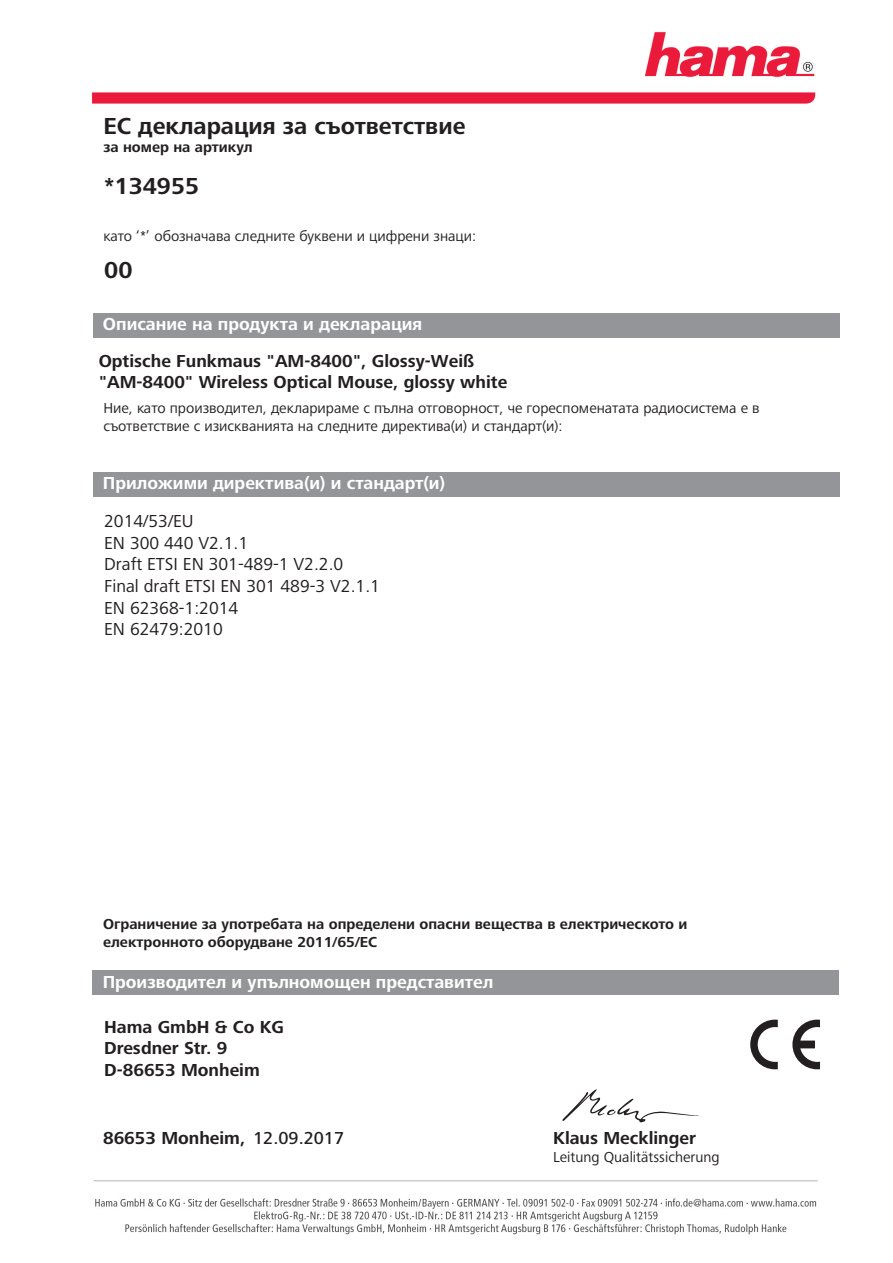
<style>
.page{position:relative;width:893px;height:1263px;background:#fff}
.page>*{position:absolute;margin:0;border:0;box-sizing:border-box;transform-origin:0 0}
.t1{font:700 24px "+MODZRN Frutiger Next LTW1 G";color:#231f20}
.t2{font:700 24px "+UAHVBO Frutiger Next LTW1 G";color:#231f20}
.t3{font:18px/21.6px "+PASRLL Frutiger Next LTW1 G";color:#231f20}
.t4{font:700 18px "+MODZRN Frutiger Next LTW1 G";color:#fff}
.t5{font:700 18px/21.6px "+MODZRN Frutiger Next LTW1 G";color:#231f20}
.t6{font:700 18px/21.6px "+RNLGCE Frutiger Next LTW1 G";color:#231f20}
.t7{font:700 16.2px "+OVKMUM Arial";letter-spacing:.01em;color:#000001}
.t8{font:15px/18px "+STODMQ Frutiger Next LTW1 G";color:#231f20}
.t9{font:700 15px/18px "+MODZRN Frutiger Next LTW1 G";color:#231f20}
.s1{font-family:"+UTBPLR Frutiger Next LTW1 G";font-weight:500}
</style>
<div class="page">
<img style="left:92px;top:31px;width:724px;height:72px">
<img style="left:93px;top:1180px;width:725px;height:55px">
<div style="left:93px;top:313px;width:746px;height:25px;background:#939598"></div>
<div style="left:93px;top:472px;width:746px;height:25px;background:#939598"></div>
<div style="left:92px;top:970px;width:747px;height:25px;background:#939598"></div>
<svg style="left:750px;top:1020px;width:70px;height:49px"></svg>
<svg style="left:562px;top:1089px;width:137px;height:34px"></svg>
<h1 class="t1" style="left:103px;top:116px;width:363px">ЕС декларация за съответствие</h1>
<p class="t9" style="left:103px;top:139px;width:151px">за номер на артикул</p>
<h1 class="t2" style="left:104px;top:177px;width:97px">*134955</h1>
<p class="t8" style="left:103px;top:228px;width:374px">като ‘*’ обозначава следните буквени и цифрени знаци:</p>
<h1 class="t2" style="left:104px;top:260px;width:30px">00</h1>
<p class="t4" style="left:103px;top:316px;width:321px">Описание на продукта и декларация</p>
<p class="t6" style="left:99px;top:350px;width:410px">Optische Funkmaus "AM-8400", Glossy-Weiß "AM-8400" Wireless Optical Mouse, glossy white</p>
<p class="t8" style="left:103px;top:400px;width:657px">Ние, като производител, декларираме с пълна отговорност, че гореспоменатата радиосистема е в съответствие с изискванията на следните директива(и) и стандарт(и):</p>
<p class="t4" style="left:103px;top:476px;width:343px">Приложими директива(и) и стандарт(и)</p>
<p class="t3" style="left:104px;top:511px;width:277px">2014/53/EU<br>EN 300 440 V2.1.1<br>Draft ETSI EN 301-489-1 V2.2.0<br>Final draft ETSI EN 301 489-3 V2.1.1<br>EN 62368-1:2014<br>EN 62479:2010</p>
<p class="t9" style="left:103px;top:916px;width:586px">Ограничение за употребата на определени опасни вещества в електрическото и електронното оборудване 2011/65/ЕС</p>
<p class="t4" style="left:103px;top:974px;width:392px">Производител и упълномощен представител</p>
<p class="t5" style="left:104px;top:1017px;width:181px">Hama GmbH &amp; Co KG<br>Dresdner Str. 9<br>D-86653 Monheim</p>
<p class="t5" style="left:103px;top:1129px;width:242px">86653 Monheim, <span class="s1">12.09.2017</span></p>
<p class="t5" style="left:553px;top:1129px;width:144px">Klaus Mecklinger</p>
<p class="t8" style="left:553px;top:1149px;width:168px">Leitung Qualitätssicherung</p>
<p class="t7" style="left:586px;top:1154px;width:215px">Leitung Qualitätssicherung</p>
</div>
